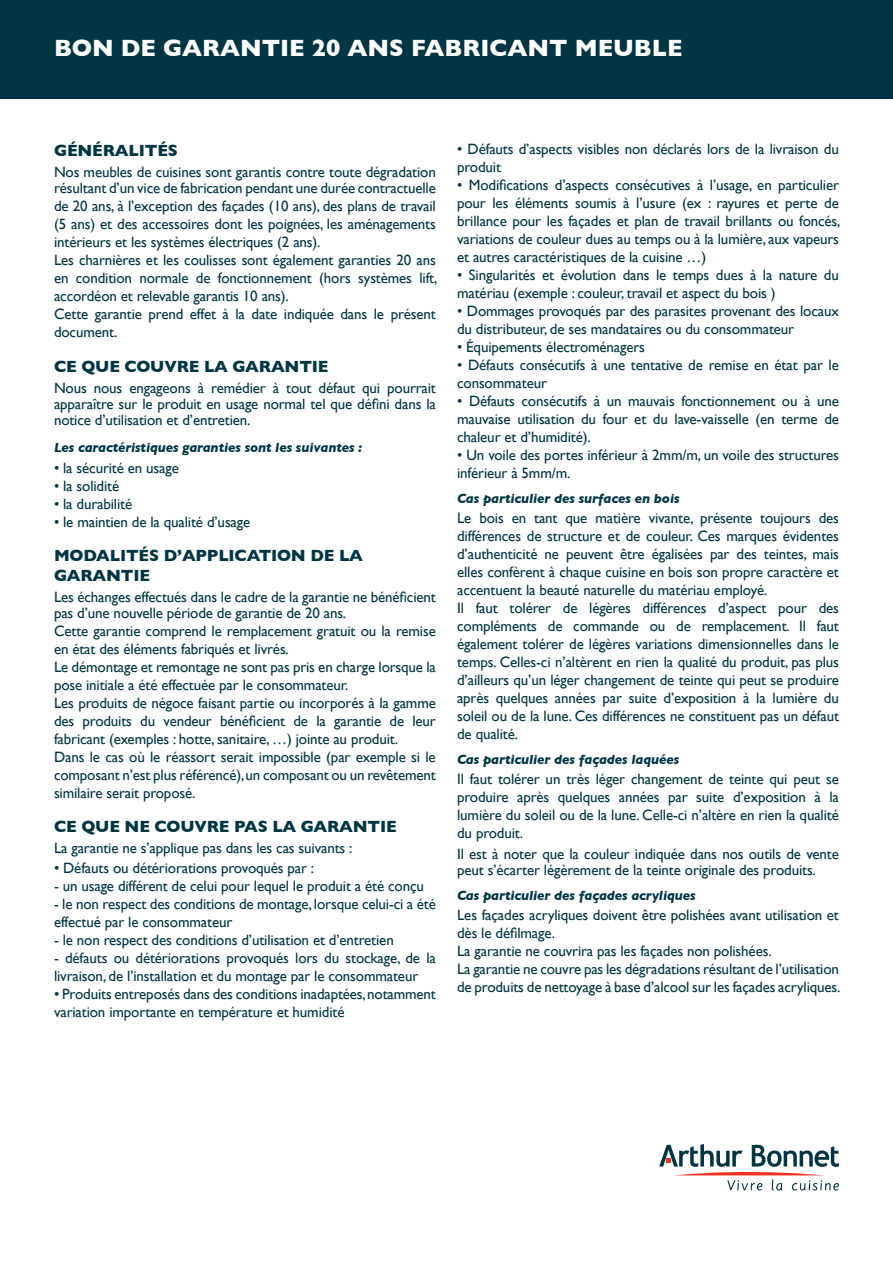
<style>
.page{position:relative;width:893px;height:1263px;background:#fff}
.page>*{position:absolute;margin:0;border:0;box-sizing:border-box;transform-origin:0 0}
.t1{font:700 24px "Gill Sans";color:#fff}
.t2{font:700 16.5px/19.8px "Gill Sans";letter-spacing:-.01em;color:#003644}
.t3{font:15px/18px "Gill Sans";letter-spacing:-.01em;color:#003644}
.t4{font:italic 700 13.5px "Gill Sans";letter-spacing:-.01em;color:#003644}
</style>
<div class="page">
<div style="left:0;top:0;width:893px;height:99px;background:#003644"></div>
<svg style="left:659px;top:1144px;width:180px;height:46px"></svg>
<h1 class="t1" style="left:54px;top:34px;width:630px">BON DE GARANTIE 20 ANS FABRICANT MEUBLE</h1>
<p class="t2" style="left:54px;top:141px;width:125px">GÉNÉRALITÉS</p>
<p class="t3" style="left:54px;top:164px;width:383px;line-height:16.2px">Nos meubles de cuisines sont garantis contre toute dégradation résultant d’un vice de fabrication pendant une durée contractuelle</p>
<p class="t3" style="left:54px;top:197px;width:385px">de 20 ans, à l’exception des façades (10 ans), des plans de travail (5 ans) et des accessoires dont les poignées, les aménagements intérieurs et les systèmes électriques (2 ans).<br>Les charnières et les coulisses sont également garanties 20 ans en condition normale de fonctionnement (hors systèmes lift, accordéon et relevable garantis 10 ans).<br>Cette garantie prend effet à la date indiquée dans le présent document.</p>
<p class="t2" style="left:54px;top:356px;width:276px">CE QUE COUVRE LA GARANTIE</p>
<p class="t3" style="left:54px;top:379px;width:383px;line-height:16.2px;text-align:justify">Nous nous engageons à remédier à tout défaut qui pourrait apparaître sur le produit en usage normal tel que défini dans la notice d’utilisation et d’entretien.</p>
<p class="t4" style="left:54px;top:439px;width:310px">Les caractéristiques garanties sont les suivantes :</p>
<p class="t3" style="left:54px;top:459px;width:126px">• la sécurité en usage</p>
<p class="t3" style="left:54px;top:477px;width:67px">• la solidité</p>
<p class="t3" style="left:54px;top:495px;width:80px">• la durabilité</p>
<p class="t3" style="left:54px;top:513px;width:198px">• le maintien de la qualité d’usage</p>
<p class="t2" style="left:54px;top:546px;width:310px">MODALITÉS D’APPLICATION DE LA<br>GARANTIE</p>
<p class="t3" style="left:54px;top:589px;width:383px;line-height:16.2px">Les échanges effectués dans le cadre de la garantie ne bénéficient pas d’une nouvelle période de garantie de 20 ans.</p>
<p class="t3" style="left:54px;top:622px;width:383px">Cette garantie comprend le remplacement gratuit ou la remise en état des éléments fabriqués et livrés.<br>Le démontage et remontage ne sont pas pris en charge lorsque la pose initiale a été effectuée par le consommateur.<br>Les produits de négoce faisant partie ou incorporés à la gamme des produits du vendeur bénéficient de la garantie de leur fabricant (exemples : hotte, sanitaire, …) jointe au produit.<br>Dans le cas où le réassort serait impossible (par exemple si le composant n’est plus référencé), un composant ou un revêtement similaire serait proposé.</p>
<p class="t2" style="left:54px;top:817px;width:344px">CE QUE NE COUVRE PAS LA GARANTIE</p>
<p class="t3" style="left:54px;top:839px;width:300px">La garantie ne s’applique pas dans les cas suivants :</p>
<p class="t3" style="left:54px;top:859px;width:262px">• Défauts ou détériorations provoqués par :</p>
<p class="t3" style="left:54px;top:877px;width:371px">- un usage différent de celui pour lequel le produit a été conçu</p>
<p class="t3" style="left:54px;top:895px;width:383px">- le non respect des conditions de montage, lorsque celui-ci a été effectué par le consommateur</p>
<p class="t3" style="left:54px;top:931px;width:341px">- le non respect des conditions d’utilisation et d’entretien</p>
<p class="t3" style="left:54px;top:949px;width:383px">- défauts ou détériorations provoqués lors du stockage, de la livraison, de l’installation et du montage par le consommateur</p>
<p class="t3" style="left:54px;top:985px;width:383px">• Produits entreposés dans des conditions inadaptées, notamment variation importante en température et humidité</p>
<p class="t3" style="left:457px;top:139px;width:383px">• Défauts d’aspects visibles non déclarés lors de la livraison du produit</p>
<p class="t3" style="left:457px;top:175px;width:385px;text-align:justify">• Modifications d’aspects consécutives à l’usage, en particulier pour les éléments soumis à l’usure (ex : rayures et perte de brillance pour les façades et plan de travail brillants ou foncés, variations de couleur dues au temps ou à la lumière, aux vapeurs et autres caractéristiques de la cuisine …)</p>
<p class="t3" style="left:457px;top:265px;width:383px">• Singularités et évolution dans le temps dues à la nature du matériau (exemple : couleur, travail et aspect du bois )</p>
<p class="t3" style="left:457px;top:301px;width:383px">• Dommages provoqués par des parasites provenant des locaux du distributeur, de ses mandataires ou du consommateur</p>
<p class="t3" style="left:457px;top:337px;width:189px">• Équipements électroménagers</p>
<p class="t3" style="left:457px;top:355px;width:383px">• Défauts consécutifs à une tentative de remise en état par le consommateur</p>
<p class="t3" style="left:457px;top:391px;width:383px;text-align:justify">• Défauts consécutifs à un mauvais fonctionnement ou à une mauvaise utilisation du four et du lave-vaisselle (en terme de chaleur et d’humidité).</p>
<p class="t3" style="left:457px;top:445px;width:383px">• Un voile des portes inférieur à 2mm/m, un voile des structures inférieur à 5mm/m.</p>
<p class="t4" style="left:457px;top:491px;width:224px">Cas particulier des surfaces en bois</p>
<p class="t3" style="left:457px;top:508px;width:383px">Le bois en tant que matière vivante, présente toujours des différences de structure et de couleur. Ces marques évidentes d’authenticité ne peuvent être égalisées par des teintes, mais elles confèrent à chaque cuisine en bois son propre caractère et accentuent la beauté naturelle du matériau employé.<br>Il faut tolérer de légères différences d’aspect pour des compléments de commande ou de remplacement. Il faut également tolérer de légères variations dimensionnelles dans le temps. Celles-ci n’altèrent en rien la qualité du produit, pas plus d’ailleurs qu’un léger changement de teinte qui peut se produire après quelques années par suite d’exposition à la lumière du soleil ou de la lune. Ces différences ne constituent pas un défaut de qualité.</p>
<p class="t4" style="left:457px;top:752px;width:224px">Cas particulier des façades laquées</p>
<p class="t3" style="left:457px;top:769px;width:383px;text-align:justify">Il faut tolérer un très léger changement de teinte qui peut se produire après quelques années par suite d’exposition à la lumière du soleil ou de la lune. Celle-ci n’altère en rien la qualité du produit.</p>
<p class="t3" style="left:457px;top:845px;width:383px;line-height:16.2px">Il est à noter que la couleur indiquée dans nos outils de vente peut s’écarter légèrement de la teinte originale des produits.</p>
<p class="t4" style="left:457px;top:888px;width:240px">Cas particulier des façades acryliques</p>
<p class="t3" style="left:457px;top:906px;width:385px">Les façades acryliques doivent être polishées avant utilisation et dès le défilmage.<br>La garantie ne couvrira pas les façades non polishées.<br>La garantie ne couvre pas les dégradations résultant de l’utilisation de produits de nettoyage à base d’alcool sur les façades acryliques.</p>
</div>
